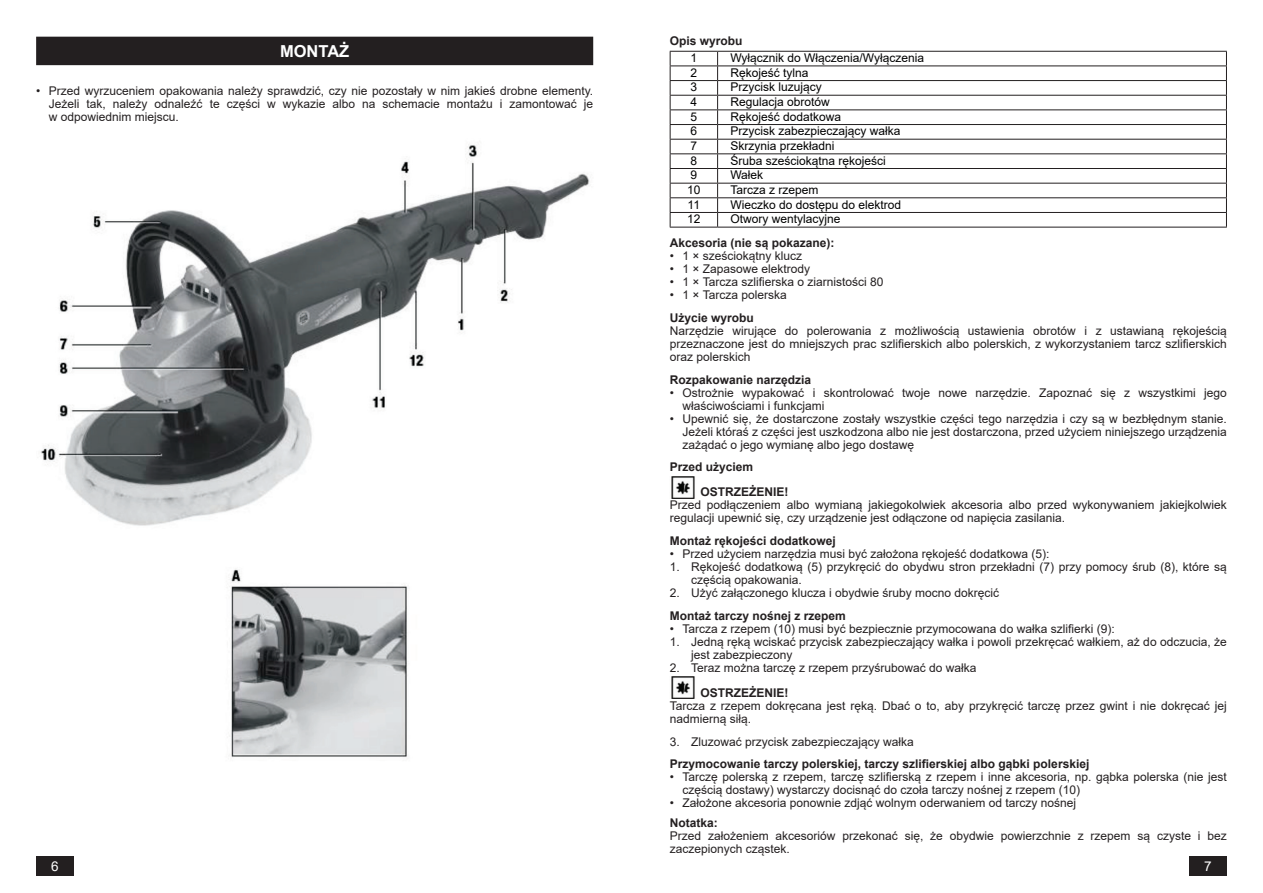
<style>
.page{position:relative;width:1263px;height:893px;background:#fff}
.page>*{position:absolute;margin:0;border:0;box-sizing:border-box;transform-origin:0 0}
.t1{font:700 16.5px "Arial";color:#fff}
.t2{font:13.5px "Arial";color:#fff}
.t3{font:12px/12.9px "Arial";color:#231f20}
.t4{font:12px "Arial";color:#000001}
.t5{font:700 12px/25px "Arial";color:#231f20}
</style>
<div class="page">
<div style="left:36px;top:857px;width:38px;height:19px;background:#231f20"></div>
<div style="left:36px;top:37px;width:557px;height:28px;background:#231f20"></div>
<img style="left:40px;top:144px;width:550px;height:615px">
<div style="left:1189px;top:857px;width:38px;height:19px;background:#231f20"></div>
<hr style="left:670px;top:51px;width:48px;height:1px;background:#231f20">
<hr style="left:718px;top:51px;width:509px;height:1px;background:#231f20">
<hr style="left:670px;top:66px;width:48px;height:1px;background:#231f20">
<hr style="left:718px;top:66px;width:509px;height:1px;background:#231f20">
<hr style="left:670px;top:80px;width:48px;height:1px;background:#231f20">
<hr style="left:718px;top:80px;width:509px;height:1px;background:#231f20">
<hr style="left:670px;top:95px;width:48px;height:1px;background:#231f20">
<hr style="left:718px;top:95px;width:509px;height:1px;background:#231f20">
<hr style="left:670px;top:109px;width:48px;height:1px;background:#231f20">
<hr style="left:718px;top:109px;width:509px;height:1px;background:#231f20">
<hr style="left:670px;top:124px;width:48px;height:1px;background:#231f20">
<hr style="left:718px;top:124px;width:509px;height:1px;background:#231f20">
<hr style="left:670px;top:139px;width:48px;height:1px;background:#231f20">
<hr style="left:718px;top:139px;width:509px;height:1px;background:#231f20">
<hr style="left:670px;top:153px;width:48px;height:1px;background:#231f20">
<hr style="left:718px;top:153px;width:509px;height:1px;background:#231f20">
<hr style="left:670px;top:168px;width:48px;height:1px;background:#231f20">
<hr style="left:718px;top:168px;width:509px;height:1px;background:#231f20">
<hr style="left:670px;top:183px;width:48px;height:1px;background:#231f20">
<hr style="left:718px;top:183px;width:509px;height:1px;background:#231f20">
<hr style="left:670px;top:197px;width:48px;height:1px;background:#231f20">
<hr style="left:718px;top:197px;width:509px;height:1px;background:#231f20">
<hr style="left:670px;top:212px;width:48px;height:1px;background:#231f20">
<svg style="left:670px;top:52px;width:1px;height:175px"></svg>
<hr style="left:718px;top:212px;width:509px;height:1px;background:#231f20">
<svg style="left:717px;top:52px;width:1px;height:175px"></svg>
<svg style="left:1226px;top:52px;width:1px;height:175px"></svg>
<hr style="left:670px;top:227px;width:48px;height:1px;background:#231f20">
<hr style="left:718px;top:227px;width:509px;height:1px;background:#231f20">
<img style="left:671px;top:476px;width:24px;height:23px">
<img style="left:671px;top:677px;width:24px;height:22px">
<h1 class="t1" style="left:280px;top:39px;width:71px">MONTAŻ</h1>
<p class="t3" style="left:49px;top:85px;width:546px;text-align:justify;text-indent:-13px">• Przed wyrzuceniem opakowania należy sprawdzić, czy nie pozostały w nim jakieś drobne elementy.<br>Jeżeli tak, należy odnaleźć te części w wykazie albo na schemacie montażu i zamontować je w odpowiednim miejscu.</p>
<p class="t2" style="left:51px;top:857px;width:9px">6</p>
<p class="t5" style="left:670px;top:28px;width:74px">Opis wyrobu</p>
<p class="t4" style="left:690px;top:50px;width:8px">1</p>
<p class="t4" style="left:730px;top:50px;width:195px">Wyłącznik do Włączenia/Wyłączenia</p>
<p class="t4" style="left:690px;top:64px;width:8px">2</p>
<p class="t4" style="left:730px;top:64px;width:80px">Rękojeść tylna</p>
<p class="t4" style="left:690px;top:79px;width:8px">3</p>
<p class="t4" style="left:730px;top:79px;width:93px">Przycisk luzujący</p>
<p class="t4" style="left:690px;top:94px;width:8px">4</p>
<p class="t4" style="left:730px;top:94px;width:101px">Regulacja obrotów</p>
<p class="t4" style="left:690px;top:108px;width:8px">5</p>
<p class="t4" style="left:730px;top:108px;width:112px">Rękojeść dodatkowa</p>
<p class="t4" style="left:690px;top:123px;width:8px">6</p>
<p class="t4" style="left:730px;top:123px;width:172px">Przycisk zabezpieczający wałka</p>
<p class="t4" style="left:690px;top:138px;width:8px">7</p>
<p class="t4" style="left:730px;top:138px;width:106px">Skrzynia przekładni</p>
<p class="t4" style="left:690px;top:152px;width:8px">8</p>
<p class="t4" style="left:730px;top:152px;width:157px">Śruba sześciokątna rękojeści</p>
<p class="t4" style="left:690px;top:167px;width:8px">9</p>
<p class="t4" style="left:730px;top:167px;width:34px">Wałek</p>
<p class="t4" style="left:687px;top:182px;width:15px">10</p>
<p class="t4" style="left:730px;top:182px;width:90px">Tarcza z rzepem</p>
<p class="t4" style="left:688px;top:196px;width:14px">11</p>
<p class="t4" style="left:730px;top:196px;width:172px">Wieczko do dostępu do elektrod</p>
<p class="t4" style="left:687px;top:211px;width:15px">12</p>
<p class="t4" style="left:730px;top:211px;width:112px">Otwory wentylacyjne</p>
<p class="t5" style="left:670px;top:231px;width:166px">Akcesoria (nie są pokazane):</p>
<p class="t3" style="left:670px;top:250px;width:134px">• 1 × sześciokątny klucz</p>
<p class="t3" style="left:670px;top:263px;width:142px">• 1 × Zapasowe elektrody</p>
<p class="t3" style="left:670px;top:275px;width:215px">• 1 × Tarcza szlifierska o ziarnistości 80</p>
<p class="t3" style="left:670px;top:288px;width:118px">• 1 × Tarcza polerska</p>
<p class="t5" style="left:670px;top:305px;width:86px">Użycie wyrobu</p>
<p class="t3" style="left:670px;top:324px;width:559px;text-align:justify">Narzędzie wirujące do polerowania z możliwością ustawienia obrotów i z ustawianą rękojeścią przeznaczone jest do mniejszych prac szlifierskich albo polerskich, z wykorzystaniem tarcz szlifierskich oraz polerskich</p>
<p class="t5" style="left:670px;top:367px;width:143px">Rozpakowanie narzędzia</p>
<p class="t3" style="left:682px;top:386px;width:546px;text-indent:-13px">• Ostrożnie wypakować i skontrolować twoje nowe narzędzie. Zapoznać się z wszystkimi jego właściwościami i funkcjami</p>
<p class="t3" style="left:682px;top:412px;width:546px;text-align:justify;text-indent:-13px">• Upewnić się, że dostarczone zostały wszystkie części tego narzędzia i czy są w bezbłędnym stanie.<br>Jeżeli któraś z części jest uszkodzona albo nie jest dostarczona, przed użyciem niniejszego urządzenia zażądać o jego wymianę albo jego dostawę</p>
<p class="t5" style="left:700px;top:455px;width:90px;text-indent:-31px">Przed użyciem<br>OSTRZEŻENIE!</p>
<p class="t3" style="left:670px;top:499px;width:558px">Przed podłączeniem albo wymianą jakiegokolwiek akcesoria albo przed wykonywaniem jakiejkolwiek regulacji upewnić się, czy urządzenie jest odłączone od napięcia zasilania.</p>
<p class="t5" style="left:670px;top:529px;width:168px">Montaż rękojeści dodatkowej</p>
<p class="t3" style="left:670px;top:547px;width:381px">• Przed użyciem narzędzia musi być założona rękojeść dodatkowa (5):</p>
<p class="t3" style="left:691px;top:560px;width:537px;text-indent:-21px">1. Rękojeść dodatkową (5) przykręcić do obydwu stron przekładni (7) przy pomocy śrub (8), które są częścią opakowania.</p>
<p class="t3" style="left:670px;top:586px;width:331px">2. Użyć załączonego klucza i obydwie śruby mocno dokręcić</p>
<p class="t5" style="left:670px;top:603px;width:178px">Montaż tarczy nośnej z rzepem</p>
<p class="t3" style="left:670px;top:622px;width:446px">• Tarcza z rzepem (10) musi być bezpiecznie przymocowana do wałka szlifierki (9):</p>
<p class="t3" style="left:691px;top:635px;width:537px;text-indent:-21px">1. Jedną ręką wciskać przycisk zabezpieczający wałka i powoli przekręcać wałkiem, aż do odczucia, że jest zabezpieczony</p>
<p class="t3" style="left:670px;top:661px;width:308px">2. Teraz można tarczę z rzepem przyśrubować do wałka</p>
<p class="t5" style="left:700px;top:680px;width:90px">OSTRZEŻENIE!</p>
<p class="t3" style="left:670px;top:699px;width:559px">Tarcza z rzepem dokręcana jest ręką. Dbać o to, aby przykręcić tarczę przez gwint i nie dokręcać jej nadmierną siłą.</p>
<p class="t3" style="left:670px;top:735px;width:246px">3. Zluzować przycisk zabezpieczający wałka</p>
<p class="t5" style="left:670px;top:752px;width:421px">Przymocowanie tarczy polerskiej, tarczy szlifierskiej albo gąbki polerskiej</p>
<p class="t3" style="left:682px;top:771px;width:546px;text-indent:-13px">• Tarczę polerską z rzepem, tarczę szlifierską z rzepem i inne akcesoria, np. gąbka polerska (nie jest częścią dostawy) wystarczy docisnąć do czoła tarczy nośnej z rzepem (10)</p>
<p class="t3" style="left:670px;top:796px;width:408px">• Założone akcesoria ponownie zdjąć wolnym oderwaniem od tarczy nośnej</p>
<p class="t5" style="left:670px;top:811px;width:49px">Notatka:</p>
<p class="t3" style="left:670px;top:829px;width:559px">Przed założeniem akcesoriów przekonać się, że obydwie powierzchnie z rzepem są czyste i bez zaczepionych cząstek.</p>
<p class="t2" style="left:1204px;top:857px;width:9px">7</p>
</div>
